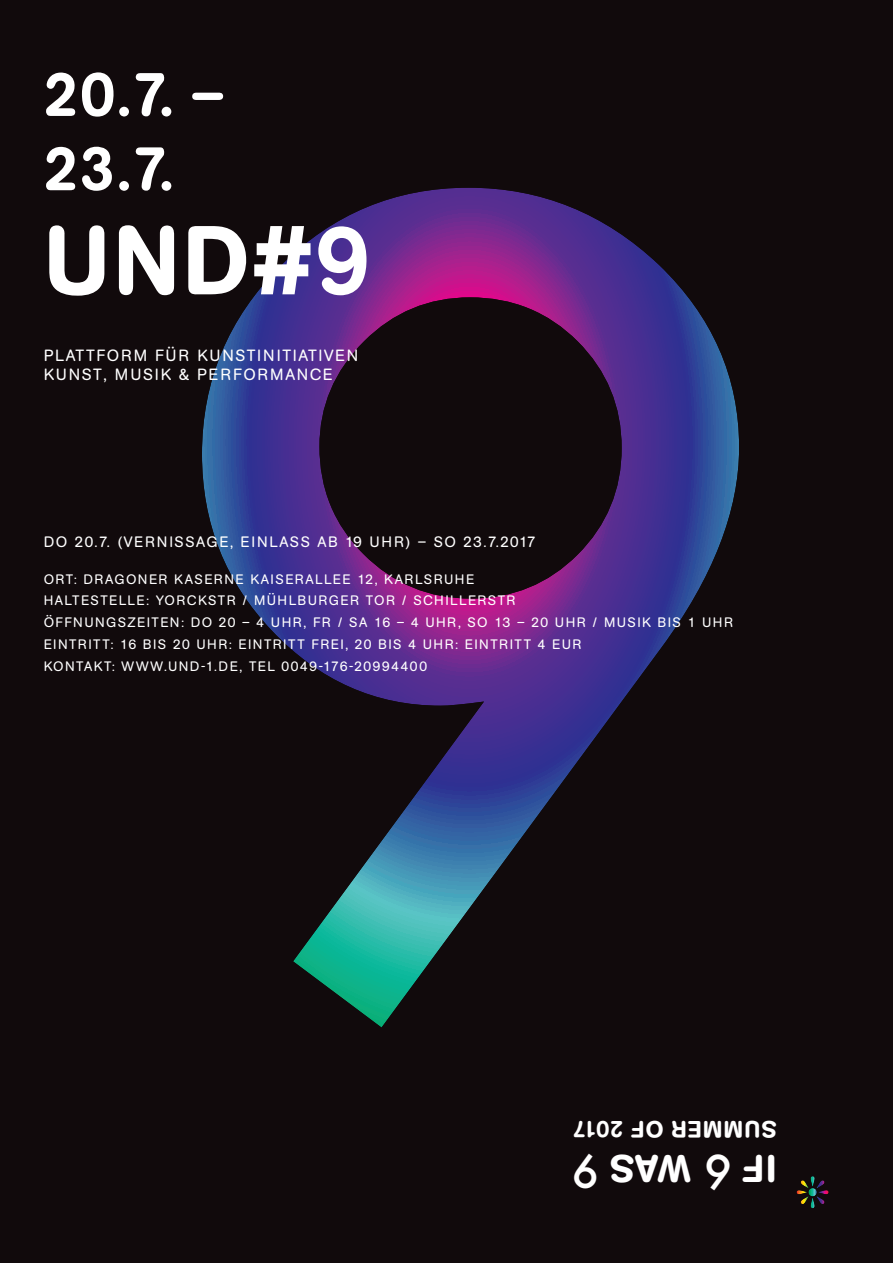
<style>
.page{position:relative;width:893px;height:1263px;background:#110a0c}
.page>*{position:absolute;margin:0;border:0;box-sizing:border-box;transform-origin:0 0}
.t1{font:500 96.68px "AG Buch Rounded BQ";color:#fff}
.t2{font:500 61.88px/74.2px "AG Buch Rounded BQ";color:#fff}
.t3{font:500 45.3px "Futura";color:#fff}
.t4{font:500 43.65px "Futura";color:#fff}
.t5{font:500 38.25px "AG Buch Rounded BQ";color:#fff}
.t6{font:500 23.48px "AG Buch Rounded BQ";letter-spacing:.05em;color:#fff}
.t7{font:16.12px/19.4px "AG Buch Rounded BQ";letter-spacing:.1em;color:#fff}
.t8{font:15px "AG Buch Rounded BQ";letter-spacing:.1em;color:#fff}
.t9{font:13.58px/21.8px "AG Buch Rounded BQ";letter-spacing:.105em;color:#fff}
</style>
<div class="page">
<svg style="left:202px;top:188px;width:537px;height:839px"></svg>
<svg style="left:796px;top:1176px;width:33px;height:32px"></svg>
<h2 class="t2" style="left:44px;top:57px;width:183px">20.7. –<br>23.7.</h2>
<h1 class="t1" style="left:44px;top:208px;width:328px">UND#9</h1>
<p class="t7" style="left:44px;top:345px;width:316px">PLATTFORM FÜR KUNSTINITIATIVEN<br>KUNST, MUSIK &amp; PERFORMANCE</p>
<p class="t8" style="left:44px;top:533px;width:493px">DO 20.7. (VERNISSAGE, EINLASS AB 19 UHR) – SO 23.7.2017</p>
<p class="t9" style="left:44px;top:568px;width:691px">ORT: DRAGONER KASERNE KAISERALLEE 12, KARLSRUHE<br>HALTESTELLE: YORCKSTR / MÜHLBURGER TOR / SCHILLERSTR<br>ÖFFNUNGSZEITEN: DO 20 – 4 UHR, FR / SA 16 – 4 UHR, SO 13 – 20 UHR / MUSIK BIS 1 UHR EINTRITT: 16 BIS 20 UHR: EINTRITT FREI, 20 BIS 4 UHR: EINTRITT 4 EUR<br>KONTAKT: WWW.UND-1.DE, TEL 0049-176-20994400</p>
<h3 class="t6" style="left:776px;top:1141px;width:205px;rotate:-180deg">SUMMER OF 2017</h3>
<h3 class="t4" style="left:599px;top:1195px;width:28px;rotate:-180deg">9</h3>
<h3 class="t5" style="left:690px;top:1189px;width:82px;rotate:-180deg">WAS</h3>
<h3 class="t3" style="left:732px;top:1197px;width:29px;rotate:-180deg">6</h3>
<h3 class="t5" style="left:776px;top:1189px;width:35px;rotate:-180deg">IF</h3>
</div>
